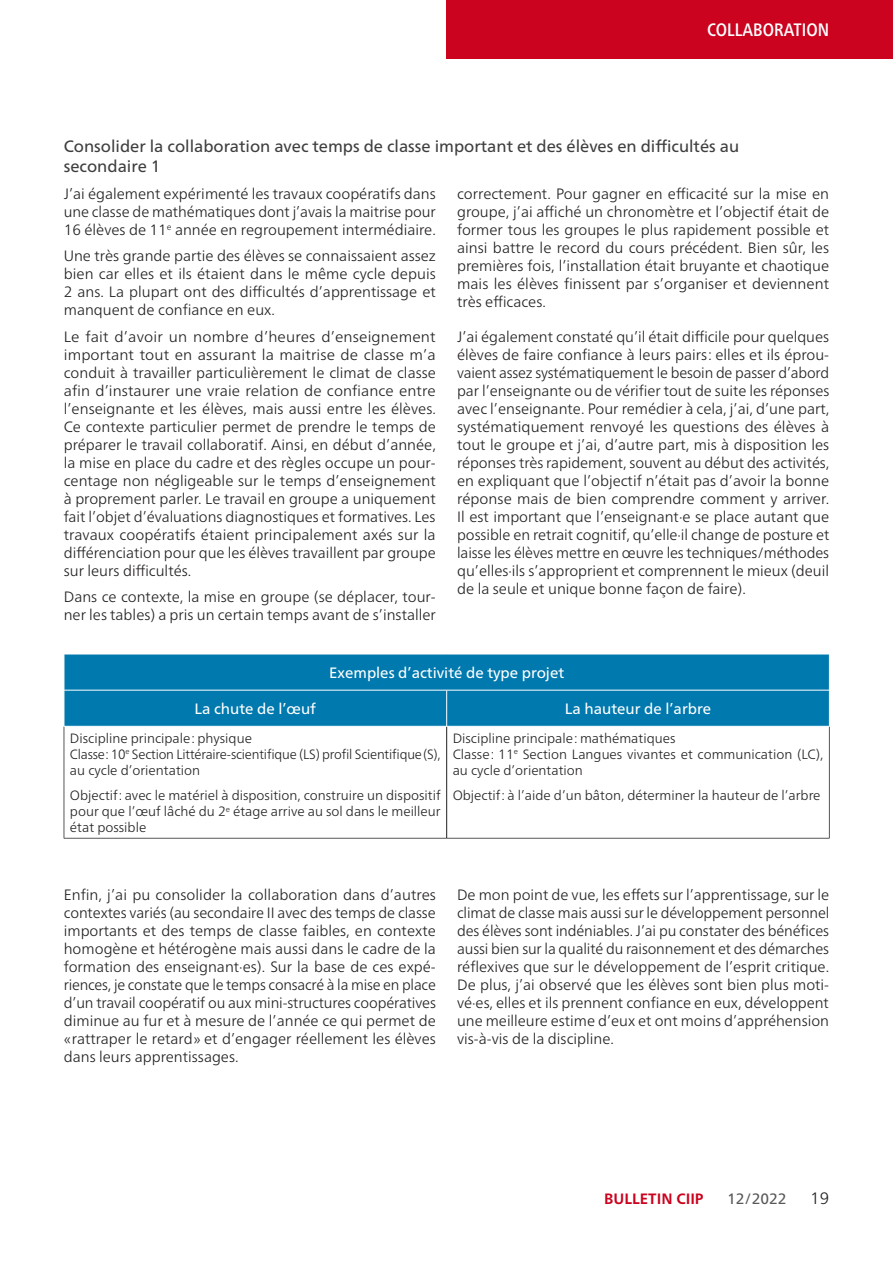
<style>
.page{position:relative;width:893px;height:1263px;background:#fff}
.page>*{position:absolute;margin:0;border:0;box-sizing:border-box;transform-origin:0 0}
.t1{font:500 condensed 18px "Frutiger Neue LT Pro";color:#fff}
.Bulletin_CIIP_titres{font:16.5px/19.8px "Frutiger Neue LT Pro";color:#3e3e3f}
.t2{font:300 16.5px "Frutiger Neue LT Pro";color:#231f20}
.Bulletin_CIIP_TEXTE{font:300 15px/18px "Frutiger Neue LT Pro";color:#231f20;text-align:justify}
.Bulletin_CIIP_TEXTE-2{font:15px "Frutiger Neue LT Pro";color:#fff}
.t3{font:700 15px "Frutiger Neue LT Pro";color:#cb031e}
.t4{font:15px "Frutiger Neue LT Pro";color:#57585a}
.Bulletin_CIIP_TEXTE-3{font:300 13.5px/16.2px "Frutiger Neue LT Pro";color:#231f20}
</style>
<div class="page">
<div style="left:446px;top:0;width:447px;height:58px;background:#cb031e"></div>
<div style="left:65px;top:655px;width:764px;height:71px;background:#0079af"></div>
<hr style="left:64px;top:726px;width:1px;height:112px;background:#57585a">
<hr style="left:829px;top:726px;width:1px;height:112px;background:#57585a">
<hr style="left:64px;top:838px;width:383px;height:1px;background:#57585a">
<hr style="left:447px;top:838px;width:383px;height:1px;background:#57585a">
<hr style="left:446px;top:726px;width:1px;height:112px;background:#231f20">
<hr style="left:64px;top:690px;width:383px;height:1px;background:#fff">
<hr style="left:447px;top:690px;width:383px;height:1px;background:#fff">
<hr style="left:446px;top:690px;width:1px;height:36px;background:#fff">
<hr style="left:64px;top:726px;width:383px;height:1px;background:#fff">
<hr style="left:447px;top:726px;width:383px;height:1px;background:#fff">
<p class="t1" style="left:707px;top:19px;width:123px">COLLABORATION</p>
<p class="Bulletin_CIIP_titres" style="left:64px;top:136px;width:677px">Consolider la collaboration avec temps de classe important et des élèves en difficultés au secondaire 1</p>
<p class="Bulletin_CIIP_TEXTE" style="left:64px;top:184px;width:374px">J’ai également expérimenté les travaux coopératifs dans une classe de mathématiques dont j’avais la maitrise pour 16 élèves de 11<sup>e</sup> année en regroupement intermédiaire.</p>
<p class="Bulletin_CIIP_TEXTE" style="left:64px;top:247px;width:374px">Une très grande partie des élèves se connaissaient assez bien car elles et ils étaient dans le même cycle depuis 2 ans. La plupart ont des difficultés d’apprentissage et manquent de confiance en eux.</p>
<p class="Bulletin_CIIP_TEXTE" style="left:64px;top:327px;width:374px">Le fait d’avoir un nombre d’heures d’enseignement important tout en assurant la maitrise de classe m’a conduit à travailler particulièrement le climat de classe afin d’instaurer une vraie relation de confiance entre l’enseignante et les élèves, mais aussi entre les élèves.<br>Ce contexte particulier permet de prendre le temps de préparer le travail collaboratif. Ainsi, en début d’année, la mise en place du cadre et des règles occupe un pour&shy;centage non négligeable sur le temps d’enseignement à proprement parler. Le travail en groupe a uniquement fait l’objet d’évaluations diagnostiques et formatives. Les travaux coopératifs étaient principalement axés sur la différenciation pour que les élèves travaillent par groupe sur leurs difficultés.</p>
<p class="Bulletin_CIIP_TEXTE" style="left:64px;top:588px;width:374px">Dans ce contexte, la mise en groupe (se déplacer, tour&shy;ner les tables) a pris un certain temps avant de s’installer</p>
<p class="Bulletin_CIIP_TEXTE" style="left:457px;top:184px;width:374px">correctement. Pour gagner en efficacité sur la mise en groupe, j’ai affiché un chronomètre et l’objectif était de former tous les groupes le plus rapidement possible et ainsi battre le record du cours précédent. Bien sûr, les premières fois, l’installation était bruyante et chaotique mais les élèves finissent par s’organiser et deviennent très efficaces.</p>
<p class="Bulletin_CIIP_TEXTE" style="left:457px;top:327px;width:374px">J’ai également constaté qu’il était difficile pour quelques élèves de faire confiance à leurs pairs: elles et ils éprou&shy;vaient assez systématiquement le besoin de passer d’abord par l’enseignante ou de vérifier tout de suite les réponses avec l’enseignante. Pour remédier à cela, j’ai, d’une part, systématiquement renvoyé les questions des élèves à tout le groupe et j’ai, d’autre part, mis à disposition les réponses très rapidement, souvent au début des activités, en expliquant que l’objectif n’était pas d’avoir la bonne réponse mais de bien comprendre comment y arriver.<br>Il est important que l’enseignant·e se place autant que possible en retrait cognitif, qu’elle·il change de posture et laisse les élèves mettre en œuvre les techniques/méthodes qu’elles·ils s’approprient et comprennent le mieux (deuil de la seule et unique bonne façon de faire).</p>
<p class="Bulletin_CIIP_TEXTE-2" style="left:329px;top:663px;width:237px">Exemples d’activité de type projet</p>
<p class="Bulletin_CIIP_TEXTE-2" style="left:195px;top:700px;width:123px">La chute de l’œuf</p>
<p class="Bulletin_CIIP_TEXTE-2" style="left:565px;top:700px;width:148px">La hauteur de l’arbre</p>
<p class="Bulletin_CIIP_TEXTE-3" style="left:70px;top:730px;width:183px">Discipline principale: physique</p>
<p class="Bulletin_CIIP_TEXTE-3" style="left:70px;top:746px;width:372px">Classe: 10<sup>e</sup> Section Littéraire-scientifique (LS) profil Scientifique(S), au cycle d’orientation</p>
<p class="Bulletin_CIIP_TEXTE-3" style="left:70px;top:787px;width:372px;text-align:justify">Objectif: avec le matériel à disposition, construire un dispositif pour que l’œuf lâché du 2<sup>e</sup> étage arrive au sol dans le meilleur état possible</p>
<p class="Bulletin_CIIP_TEXTE-3" style="left:453px;top:730px;width:224px">Discipline principale: mathématiques</p>
<p class="Bulletin_CIIP_TEXTE-3" style="left:453px;top:746px;width:372px">Classe: 11<sup>e</sup> Section Langues vivantes et communication (LC), au cycle d’orientation</p>
<p class="Bulletin_CIIP_TEXTE-3" style="left:453px;top:787px;width:369px">Objectif: à l’aide d’un bâton, déterminer la hauteur de l’arbre</p>
<p class="Bulletin_CIIP_TEXTE" style="left:64px;top:886px;width:374px">Enfin, j’ai pu consolider la collaboration dans d’autres contextes variés (au secondaire II avec des temps de classe importants et des temps de classe faibles, en contexte homogène et hétérogène mais aussi dans le cadre de la formation des enseignant·es). Sur la base de ces expé&shy;riences, je constate que le temps consacré à la mise en place d’un travail coopératif ou aux mini-structures coopératives diminue au fur et à mesure de l’année ce qui permet de «rattraper le retard» et d’engager réellement les élèves dans leurs apprentissages.</p>
<p class="Bulletin_CIIP_TEXTE" style="left:457px;top:886px;width:374px">De mon point de vue, les effets sur l’apprentissage, sur le climat de classe mais aussi sur le développement personnel des élèves sont indéniables. J’ai pu constater des bénéfices aussi bien sur la qualité du raisonnement et des démarches réflexives que sur le développement de l’esprit critique.<br>De plus, j’ai observé que les élèves sont bien plus moti&shy;vé·es, elles et ils prennent confiance en eux, développent une meilleure estime d’eux et ont moins d’appréhension vis-à-vis de la discipline.</p>
<p class="t3" style="left:604px;top:1190px;width:101px">BULLETIN CIIP</p>
<p class="t4" style="left:727px;top:1190px;width:61px">12/2022</p>
<p class="t2" style="left:810px;top:1188px;width:20px">19</p>
</div>
